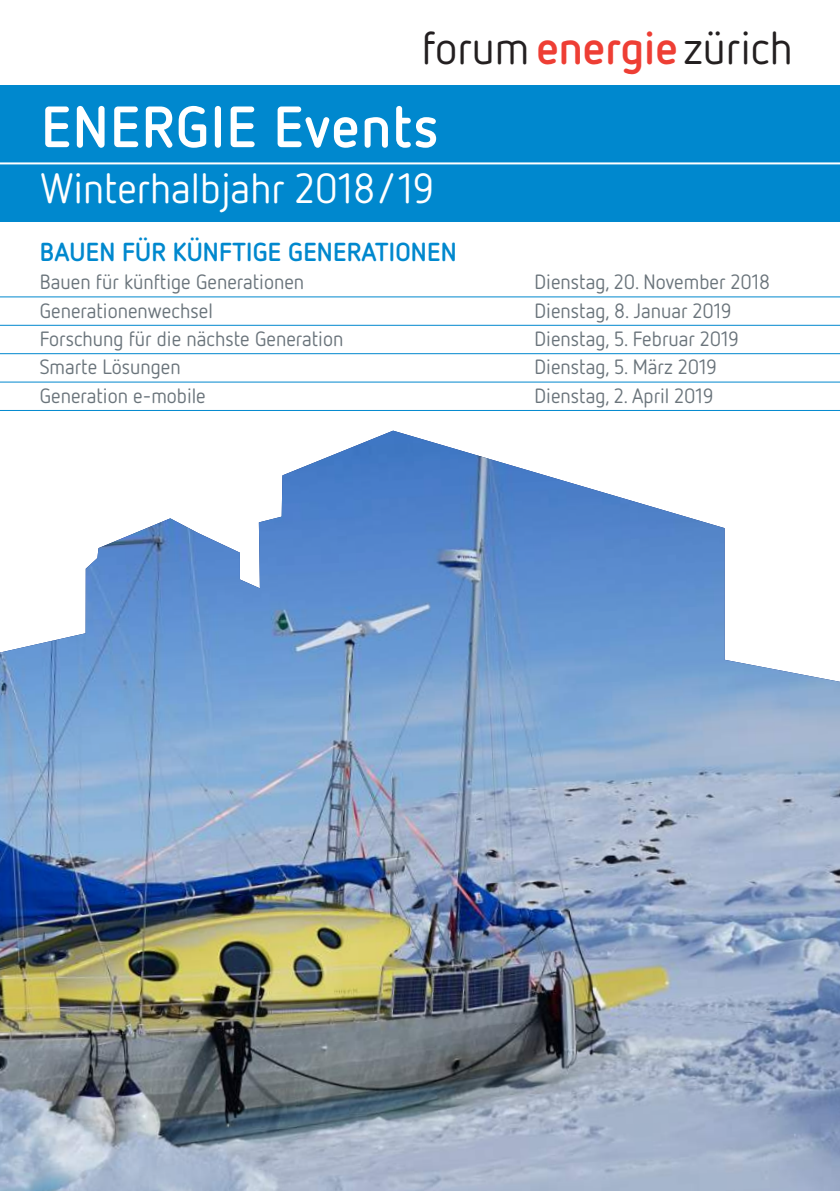
<style>
.page{position:relative;width:840px;height:1191px;background:#fff}
.page>*{position:absolute;margin:0;border:0;box-sizing:border-box;transform-origin:0 0}
.t1{font:700 58px "Netto OT";letter-spacing:.03em;color:#fff}
.t2{font:45.8px "Netto OT";color:#231f20}
.t3{font:42px "Netto OT";color:#fff}
.t4{font:700 26px "Netto OT";letter-spacing:.01em;color:#0088ce}
.t5{font:20.6px "Netto OT";color:#6a747b}
.s1{font-weight:700;color:#ee3e34}
</style>
<div class="page">
<div style="left:0;top:85px;width:839px;height:136px;background:#0088ce"></div>
<hr style="left:0;top:162px;width:839px;height:2px;background:#fff">
<hr style="left:0;top:296px;width:839px;height:1px;background:#0088ce">
<hr style="left:0;top:325px;width:839px;height:1px;background:#0088ce">
<hr style="left:0;top:353px;width:839px;height:1px;background:#0088ce">
<hr style="left:0;top:382px;width:839px;height:1px;background:#0088ce">
<hr style="left:0;top:410px;width:839px;height:1px;background:#0088ce">
<img style="left:0;top:430px;width:839px;height:761px">
<h2 class="t2" style="left:421px;top:20px;width:372px">forum <span class="s1">energie</span> zürich</h2>
<h1 class="t1" style="left:41px;top:90px;width:398px">ENERGIE Events</h1>
<h3 class="t3" style="left:41px;top:162px;width:394px">Winterhalbjahr 2018/19</h3>
<p class="t4" style="left:40px;top:235px;width:418px">BAUEN FÜR KÜNFTIGE GENERATIONEN</p>
<p class="t5" style="left:40px;top:269px;width:266px">Bauen für künftige Generationen</p>
<p class="t5" style="left:534px;top:269px;width:237px">Dienstag, 20. November 2018</p>
<p class="t5" style="left:40px;top:298px;width:174px">Generationenwechsel</p>
<p class="t5" style="left:534px;top:298px;width:198px">Dienstag, 8. Januar 2019</p>
<p class="t5" style="left:40px;top:326px;width:305px">Forschung für die nächste Generation</p>
<p class="t5" style="left:534px;top:326px;width:206px">Dienstag, 5. Februar 2019</p>
<p class="t5" style="left:40px;top:354px;width:142px">Smarte Lösungen</p>
<p class="t5" style="left:534px;top:354px;width:184px">Dienstag, 5. März 2019</p>
<p class="t5" style="left:40px;top:383px;width:167px">Generation e-mobile</p>
<p class="t5" style="left:534px;top:383px;width:180px">Dienstag, 2. April 2019</p>
</div>
